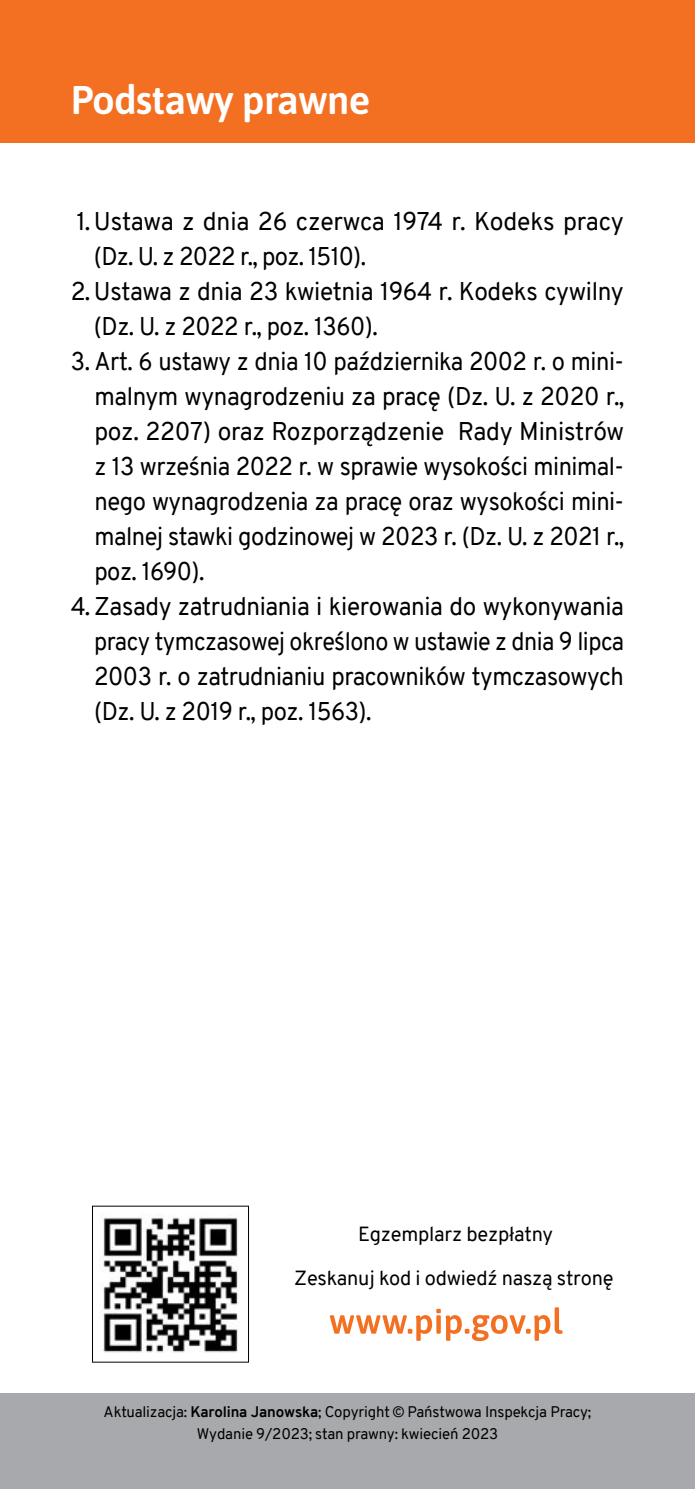
<style>
.page{position:relative;width:695px;height:1489px;background:#fff}
.page>*{position:absolute;margin:0;border:0;box-sizing:border-box;transform-origin:0 0}
.t1{font:600 40px "Asap";letter-spacing:-.02em;color:#fff}
.t2{font:25px/35px "Overpass";letter-spacing:-.02em;color:#000}
.t3{font:25px/35px "Overpass";letter-spacing:-.02em;color:#000;text-align:justify;scale:.95 1}
.t4{font:20px/44px "Overpass";letter-spacing:-.01em;color:#000;text-align:center}
.t5{font:15px/22.5px "Overpass";letter-spacing:-.01em;color:#000;text-align:center}
.s1{font-weight:700}
</style>
<div class="page">
<div style="left:0;top:0;width:694px;height:142px;background:#f36f21"></div>
<svg style="left:329px;top:1307px;width:233px;height:33px"></svg>
<img style="left:101px;top:1213px;width:138px;height:140px">
<div style="left:92px;top:1205px;width:157px;height:157px;border:1px solid #000"></div>
<div style="left:0;top:1393px;width:694px;height:95px;background:#a7a9ac"></div>
<h1 class="t1" style="left:71px;top:72px;width:301px">Podstawy prawne</h1>
<p class="t2" style="left:94px;top:204px;width:531px;text-indent:-17px">1. Ustawa z dnia 26 czerwca 1974 r. Kodeks pracy (Dz. U. z 2022 r., poz. 1510).</p>
<p class="t2" style="left:94px;top:274px;width:531px;text-indent:-23px">2. Ustawa z dnia 23 kwietnia 1964 r. Kodeks cywilny (Dz. U. z 2022 r., poz. 1360).</p>
<p class="t3" style="left:94px;top:344px;width:559px;text-indent:-23px">3. Art. 6 ustawy z dnia 10 października 2002 r. o mini&shy;malnym wynagrodzeniu za pracę (Dz. U. z 2020 r., poz. 2207) oraz Rozporządzenie Rady Ministrów z 13 września 2022 r. w sprawie wysokości minimal&shy;nego wynagrodzenia za pracę oraz wysokości mini&shy;malnej stawki godzinowej w 2023 r. (Dz. U. z 2021 r., poz. 1690).</p>
<p class="t2" style="left:94px;top:589px;width:531px;text-align:justify;text-indent:-23px">4. Zasady zatrudniania i kierowania do wykonywania pracy tymczasowej określono w ustawie z dnia 9 lipca 2003 r. o zatrudnianiu pracowników tymczasowych (Dz. U. z 2019 r., poz. 1563).</p>
<p class="t4" style="left:294px;top:1212px;width:321px">Egzemplarz bezpłatny<br>Zeskanuj kod i odwiedź naszą stronę</p>
<p class="t5" style="left:104px;top:1399px;width:489px">Aktualizacja: <span class="s1">Karolina Janowska</span>; Copyright © Państwowa Inspekcja Pracy;<br>Wydanie 9/2023; stan prawny: kwiecień 2023</p>
</div>
